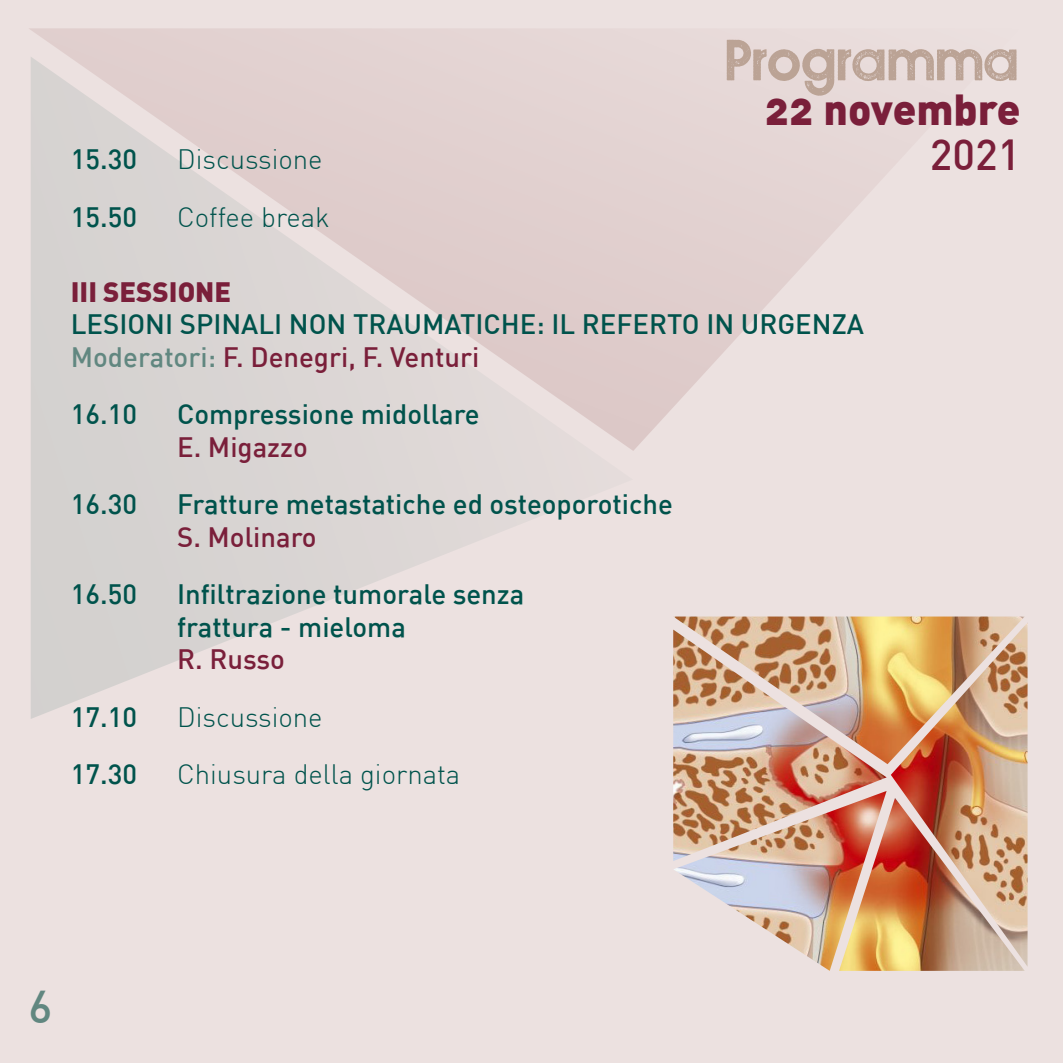
<style>
.page{position:relative;width:1063px;height:1063px;background:#ece1e0}
.page>*{position:absolute;margin:0;border:0;box-sizing:border-box;transform-origin:0 0}
.t1{font:700 65px "NOVASTAMP";color:#bba395}
.t2{font:500 45px "DIN";color:#618780}
.t3{font:42.5px "DIN Black Alternate";color:#7a1f3a}
.t4{font:500 42.5px "DIN";color:#7a1f3a}
.t5{font:500 27.5px/32.5px "DIN";color:#00534c}
.t6{font:500 27.5px/57.5px "DIN";color:#7a1f3a}
.t7{font:300 27.5px "DIN";color:#00534c}
.t8{font:27.5px "DIN Black Alternate";color:#7a1f3a}
.s1{color:#618780}
.s2{color:#00534c}
</style>
<div class="page">
<img style="left:673px;top:617px;width:351px;height:147px">
<img style="left:891px;top:623px;width:137px;height:343px">
<img style="left:887px;top:798px;width:138px;height:173px">
<img style="left:673px;top:630px;width:214px;height:161px">
<img style="left:673px;top:791px;width:214px;height:180px">
<svg style="left:29px;top:28px;width:856px;height:423px;fill:#e5d7d6"></svg>
<svg style="left:31px;top:57px;width:602px;height:662px;fill:#dfd4d2"></svg>
<p class="t5" style="left:71px;top:142px;width:68px">15.30</p>
<p class="t7" style="left:177px;top:142px;width:147px">Discussione</p>
<p class="t5" style="left:71px;top:200px;width:68px">15.50</p>
<p class="t7" style="left:177px;top:200px;width:154px">Coffee break</p>
<h1 class="t1" style="left:727px;top:24px;width:295px">Programma</h1>
<h3 class="t3" style="left:765px;top:82px;width:257px">22 novembre</h3>
<h3 class="t4" style="left:930px;top:128px;width:92px">2021</h3>
<p class="t8" style="left:71px;top:273px;width:162px">III sessione</p>
<p class="t5" style="left:71px;top:307px;width:31px">Lesioni</p>
<p class="t5" style="left:180px;top:307px;width:16px">spinali</p>
<p class="t5" style="left:289px;top:307px;width:19px">non</p>
<p class="t5" style="left:353px;top:307px;width:18px">traumatiche</p>
<p class="t5" style="left:536px;top:307px;width:63px">: il referto</p>
<p class="t5" style="left:706px;top:307px;width:53px">in urgenza</p>
<p class="t6" style="left:71px;top:327px;width:410px"><span class="s1">Moderatori:</span> F. Denegri, F. Venturi<br><span class="s2">16.10</span></p>
<p class="t5" style="left:177px;top:397px;width:304px">Compressione midollare</p>
<p class="t6" style="left:177px;top:417px;width:132px">E. Migazzo</p>
<p class="t5" style="left:71px;top:487px;width:68px">16.30</p>
<p class="t5" style="left:177px;top:487px;width:497px">Fratture metastatiche ed osteoporotiche</p>
<p class="t6" style="left:177px;top:507px;width:141px">S. Molinaro</p>
<p class="t5" style="left:71px;top:577px;width:68px">16.50</p>
<p class="t5" style="left:177px;top:577px;width:349px">Infiltrazione tumorale senza frattura - mieloma</p>
<p class="t6" style="left:177px;top:630px;width:109px">R. Russo</p>
<p class="t5" style="left:71px;top:700px;width:68px">17.10</p>
<p class="t7" style="left:177px;top:700px;width:147px">Discussione</p>
<p class="t5" style="left:71px;top:757px;width:68px">17.30</p>
<p class="t7" style="left:177px;top:757px;width:285px">Chiusura della giornata</p>
<h2 class="t2" style="left:28px;top:978px;width:25px">6</h2>
</div>
